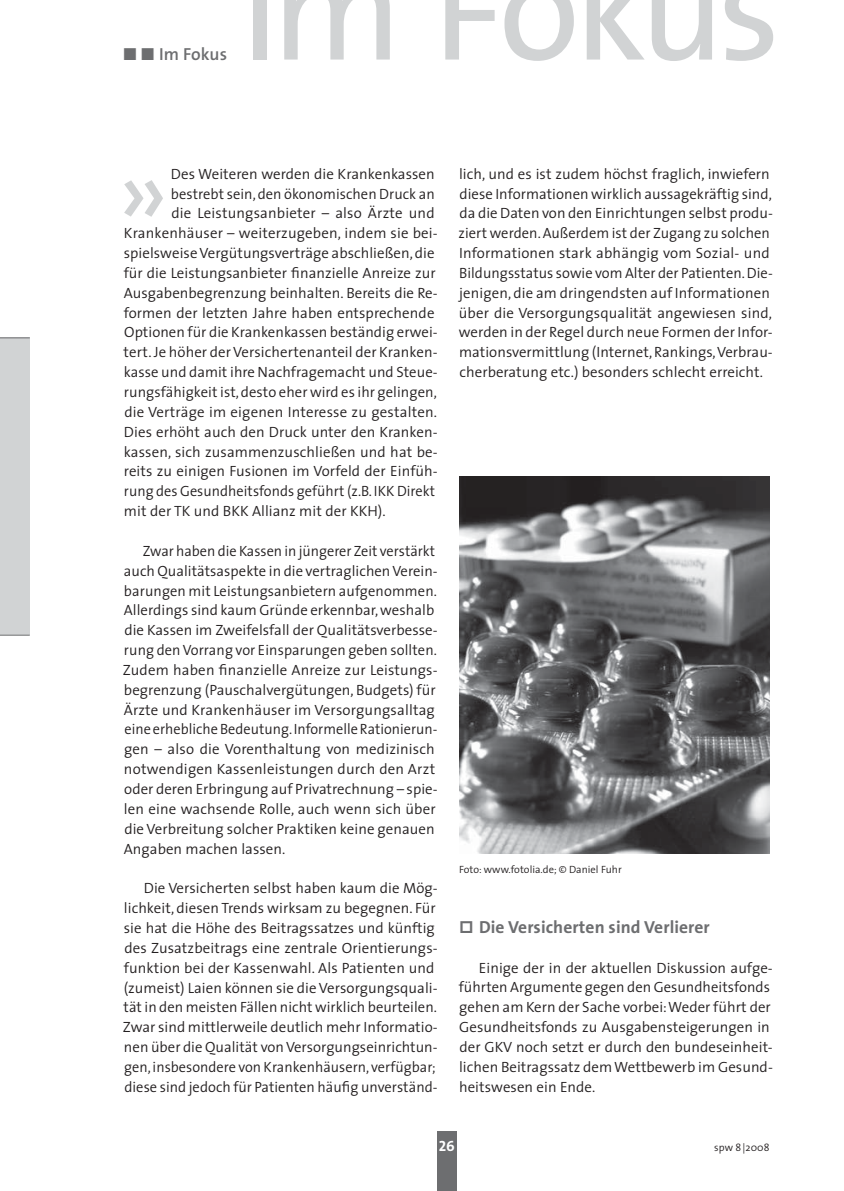
<style>
.page{position:relative;width:844px;height:1191px;background:#fff}
.page>*{position:absolute;margin:0;border:0;box-sizing:border-box;transform-origin:0 0}
.t1{font:101.5px "The Sans";color:#d1d3d4}
.t2{font:700 17.5px "The Sans";letter-spacing:.005em;color:#6d6e70}
.t3{font:600 17.5px "The Sans";letter-spacing:.005em;color:#6d6e70}
.t4{font:300 14.88px/19.8px "The Sans";letter-spacing:.005em;color:#231f20}
.t5{font:300 14.88px/19.8px "The Sans";letter-spacing:.005em;color:#231f20;scale:.96 1}
.t6{font:14.88px "The Sans Bold Caps";color:#fff}
.t7{font:300 10.5px "The Sans";letter-spacing:.005em;color:#231f20}
.s1{font-family:"The Sans Bold Expert";font-weight:400}
</style>
<div class="page">
<div style="left:437px;top:1131px;width:19px;height:60px;background:#6d6e70"></div>
<div style="left:0;top:337px;width:30px;height:298px;background:#d1d3d4"></div>
<hr style="left:0;top:337px;width:30px;height:1px;background:#6d6e70">
<hr style="left:0;top:635px;width:30px;height:1px;background:#6d6e70">
<div style="left:252px;top:0;width:14px;height:60px;background:#d1d3d4"></div>
<svg style="left:284px;top:0;width:106px;height:60px"></svg>
<svg style="left:445px;top:0;width:49px;height:60px"></svg>
<svg style="left:504px;top:0;width:69px;height:61px"></svg>
<svg style="left:586px;top:0;width:58px;height:60px"></svg>
<svg style="left:651px;top:0;width:60px;height:61px"></svg>
<svg style="left:725px;top:0;width:48px;height:61px"></svg>
<img style="left:459px;top:476px;width:310px;height:377px">
<p class="t3" style="left:122px;top:47px;width:106px"><span class="s1">ó ó</span> Im Fokus</p>
<p class="t4" style="left:171px;top:165px;width:265px">Des Weiteren werden die Krankenkassen</p>
<p class="t4" style="left:171px;top:185px;width:265px">bestrebt sein, den ökonomischen Druck an</p>
<p class="t4" style="left:171px;top:205px;width:265px">die Leistungsanbieter – also Ärzte und</p>
<p class="t4" style="left:124px;top:225px;width:315px">Krankenhäuser – weiterzugeben, indem sie bei-</p>
<p class="t4" style="left:124px;top:245px;width:312px">spiels weise Vergütungsverträge abschließen, die</p>
<p class="t4" style="left:124px;top:264px;width:313px">für die Leistungsanbieter finanzielle Anreize zur</p>
<p class="t4" style="left:124px;top:284px;width:315px">Ausgabenbegrenzung beinhalten. Bereits die Re-</p>
<p class="t4" style="left:124px;top:304px;width:312px">formen der letzten Jahre haben entsprechende</p>
<p class="t4" style="left:124px;top:324px;width:315px">Optionen für die Krankenkassen beständig erwei-</p>
<p class="t4" style="left:123px;top:344px;width:315px">tert. Je höher der Versichertenanteil der Kranken-</p>
<p class="t4" style="left:124px;top:364px;width:315px">kasse und damit ihre Nachfragemacht und Steue-</p>
<p class="t4" style="left:124px;top:383px;width:314px">rungsfähigkeit ist, desto eher wird es ihr gelingen,</p>
<p class="t4" style="left:124px;top:403px;width:314px">die Verträge im eigenen Interesse zu gestalten.</p>
<p class="t4" style="left:124px;top:423px;width:315px">Dies erhöht auch den Druck unter den Kranken-</p>
<p class="t4" style="left:124px;top:443px;width:315px">kassen, sich zusammenzuschließen und hat be-</p>
<p class="t4" style="left:124px;top:463px;width:315px">reits zu einigen Fusionen im Vorfeld der Einfüh-</p>
<p class="t5" style="left:124px;top:483px;width:325px">rung des Gesundheitsfonds geführt (z.B. IKK Direkt</p>
<p class="t4" style="left:124px;top:503px;width:263px">mit der TK und BKK Allianz mit der KKH).</p>
<p class="t5" style="left:123px;top:542px;width:329px;text-indent:20px">Zwar haben die Kassen in jüngerer Zeit verstärkt auch Qualitätsaspekte in die vertraglichen Verein&shy;barungen mit Leistungsanbietern aufgenommen.<br>Allerdings sind kaum Gründe erkennbar, weshalb die Kassen im Zweifelsfall der Qualitätsverbesse&shy;rung den Vorrang vor Einsparungen geben sollten.<br>Zudem haben finanzielle Anreize zur Leistungs&shy;begrenzung (Pauschalvergütungen, Budgets) für Ärzte und Krankenhäuser im Versorgungsalltag eine erhebliche Bedeutung. Informelle Rationierun&shy;gen – also die Vorenthaltung von medizinisch notwendigen Kassenleistungen durch den Arzt oder deren Erbringung auf Privatrechnung – spie&shy;len eine wachsende Rolle, auch wenn sich über die Verbreitung solcher Praktiken keine genauen Angaben machen lassen.</p>
<p class="t4" style="left:123px;top:880px;width:316px;text-indent:21px">Die Versicherten selbst haben kaum die Mög&shy;lichkeit, diesen Trends wirksam zu begegnen. Für sie hat die Höhe des Beitragssatzes und künftig des Zusatzbeitrags eine zentrale Orientierungs&shy;funktion bei der Kassenwahl. Als Patienten und (zumeist) Laien können sie die Versorgungsquali&shy;tät in den meisten Fällen nicht wirklich beurteilen.<br>Zwar sind mittlerweile deutlich mehr Informatio&shy;nen über die Qualität von Versorgungseinrichtun&shy;gen, insbesondere von Krankenhäusern, verfügbar; diese sind jedoch für Patienten häufig unverständ-</p>
<h1 class="t1" style="left:117px;top:151px;width:53px">»</h1>
<p class="t4" style="left:458px;top:165px;width:316px">lich, und es ist zudem höchst fraglich, inwiefern diese Informationen wirklich aussagekräftig sind, da die Daten von den Einrichtungen selbst produ&shy;ziert werden. Außerdem ist der Zugang zu solchen Informationen stark abhängig vom Sozial- und Bildungsstatus sowie vom Alter der Patienten. Die&shy;jenigen, die am dringendsten auf Informationen über die Versorgungsqualität angewiesen sind, werden in der Regel durch neue Formen der Infor&shy;mationsvermittlung (Internet, Rankings, Verbrau&shy;cherberatung etc.) besonders schlecht erreicht.</p>
<p class="t7" style="left:459px;top:866px;width:164px">Foto: www.fotolia.de; © Daniel Fuhr</p>
<p class="t2" style="left:459px;top:920px;width:252px"><span class="s1">ò</span> Die Versicherten sind Verlierer</p>
<p class="t4" style="left:458px;top:959px;width:315px;text-indent:20px">Einige der in der aktuellen Diskussion aufge&shy;führten Argumente gegen den Gesundheitsfonds gehen am Kern der Sache vorbei: Weder führt der Gesundheitsfonds zu Ausgabensteigerungen in der GKV noch setzt er durch den bundeseinheit&shy;lichen Beitragssatz dem Wettbewerb im Gesund&shy;heitswesen ein Ende.</p>
<p class="t6" style="left:438px;top:1137px;width:17px">26</p>
<p class="t7" style="left:714px;top:1144px;width:57px">spw 8 |2008</p>
</div>
